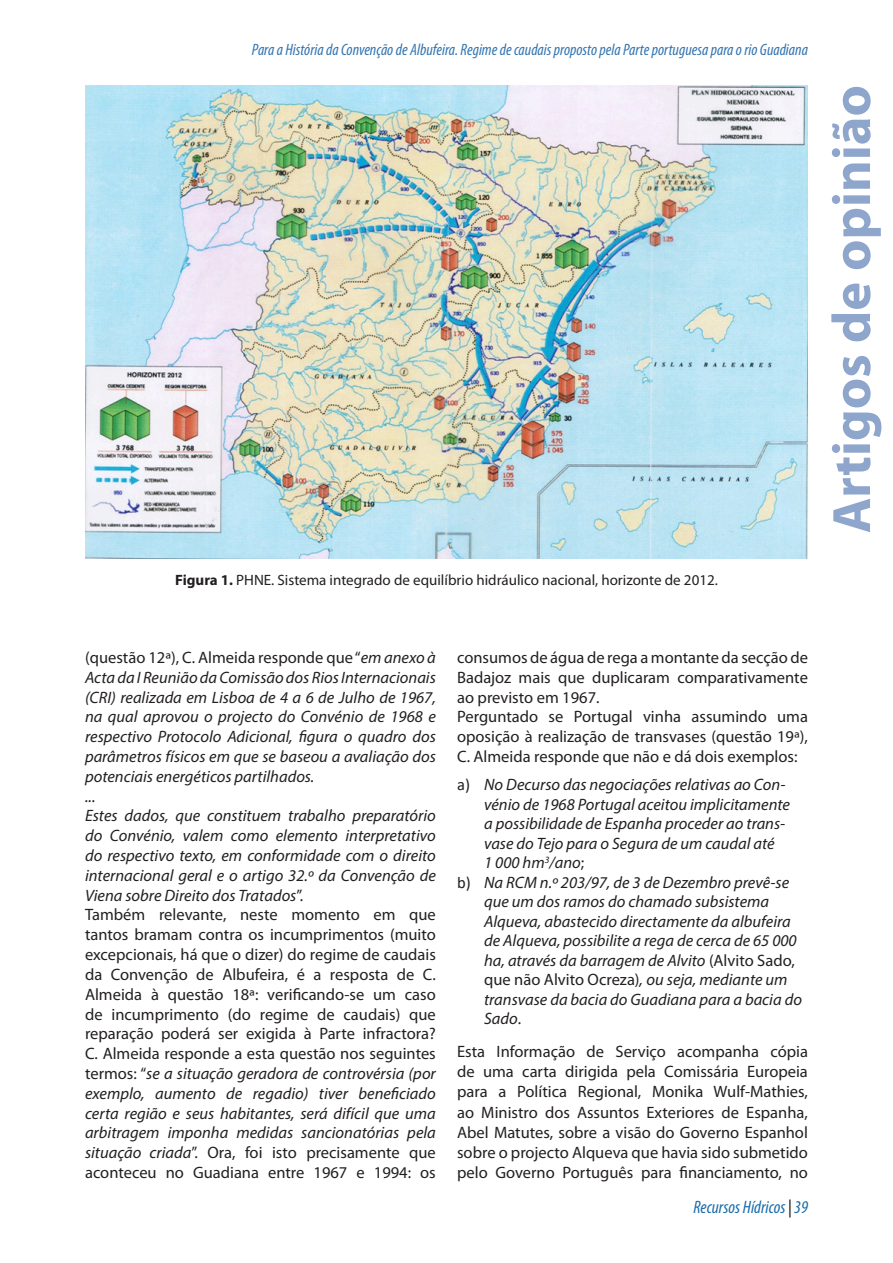
<style>
.page{position:relative;width:893px;height:1263px;background:#fff}
.page>*{position:absolute;margin:0;border:0;box-sizing:border-box;transform-origin:0 0}
.t1{font:700 54.45px "Myriad Pro";color:#8ea5cc}
.t2{font:italic condensed 18px "Myriad Pro";color:#1a6ca9}
.Corpo_texto{font:16.5px/19.8px "Myriad Pro";color:#231f20;text-align:justify}
.Corpo_texto-2{font:italic 16.5px/19.5px "Myriad Pro";color:#231f20;text-align:justify}
.t3{font:italic condensed 16.5px "Myriad Pro";color:#3575b0}
.Legenda_figura{font:15px "Myriad Pro";color:#231f20}
.s1{font-weight:700}
.s2{font-style:normal}
.s3{font-style:italic}
.s4{font-family:"Calibri";font-style:normal}
.s5{color:#000}
</style>
<div class="page">
<img style="left:85px;top:85px;width:723px;height:474px">
<p class="t3" style="left:252px;top:39px;width:557px">Para a História da Convenção de Albufeira. Regime de caudais proposto pela Parte portuguesa para o rio Guadiana</p>
<p class="Legenda_figura" style="left:175px;top:571px;width:544px"><span class="s1">Figura 1.</span> PHNE. Sistema integrado de equilíbrio hidráulico nacional, horizonte de 2012.</p>
<h1 class="t1" style="left:816px;top:533px;width:450px;rotate:-90deg">Artigos de opinião</h1>
<p class="Corpo_texto-2" style="left:85px;top:647px;width:352px"><span class="s2">(questão 12ª), C. Almeida responde que “</span>em anexo à Acta da I Reunião da Comissão dos Rios Internacionais (CRI) realizada em Lisboa de 4 a 6 de Julho de 1967, na qual aprovou o projecto do Convénio de 1968 e respectivo Protocolo Adicional, figura o quadro dos parâmetros físicos em que se baseou a avaliação dos potenciais energéticos partilhados.</p>
<p class="Corpo_texto-2" style="left:85px;top:786px;width:12px">...</p>
<p class="Corpo_texto-2" style="left:85px;top:806px;width:352px">Estes dados, que constituem trabalho preparatório do Convénio, valem como elemento interpretativo do respectivo texto, em conformidade com o direito internacional geral e o artigo 32.º da Convenção de Viena sobre Direito dos Tratados<span class="s2">”.</span></p>
<p class="Corpo_texto" style="left:85px;top:905px;width:352px">Também relevante, neste momento em que tantos bramam contra os incumprimentos (muito excepcionais, há que o dizer) do regime de caudais da Convenção de Albufeira, é a resposta de C.<br>Almeida à questão 18ª: verificando-se um caso de incumprimento (do regime de caudais) que reparação poderá ser exigida à Parte infractora?<br>C. Almeida responde a esta questão nos seguintes termos: “<span class="s3">se a situação geradora de controvérsia (por exemplo, aumento de regadio) tiver beneficiado certa região e seus habitantes, será difícil que uma arbitragem imponha medidas sancionatórias pela situação criada</span>”. Ora, foi isto precisamente que aconteceu no Guadiana entre 1967 e 1994: os</p>
<p class="Corpo_texto" style="left:457px;top:647px;width:352px">consumos de água de rega a montante da secção de Badajoz mais que duplicaram comparativamente ao previsto em 1967.</p>
<p class="Corpo_texto" style="left:457px;top:707px;width:352px">Perguntado se Portugal vinha assumindo uma oposição à realização de transvases (questão 19ª), C. Almeida responde que não e dá dois exemplos:</p>
<p class="Corpo_texto-2" style="left:484px;top:774px;width:307px;text-align:left;text-indent:-27px"><span class="s4">a)</span> No Decurso das negociações relativas ao Con&shy;vénio de 1968 Portugal aceitou implicitamente a possibilidade de Espanha proceder ao trans&shy;vase do Tejo para o Segura de um caudal até<br>1 000 hm<sup>3</sup>/ano<span class="s2">;</span></p>
<p class="Corpo_texto-2" style="left:484px;top:872px;width:319px;text-align:left;text-indent:-27px"><span class="s4">b)</span> Na RCM n.º 203/97, de 3 de Dezembro prevê-se que um dos ramos do chamado subsistema Alqueva, abastecido directamente da albufeira de Alqueva, possibilite a rega de cerca de 65 000 ha, através da barragem de Alvito <span class="s2">(Alvito Sado, que não Alvito Ocreza)</span>, ou seja, mediante um transvase da bacia do Guadiana para a bacia do Sado<span class="s2">.</span></p>
<p class="Corpo_texto" style="left:457px;top:1041px;width:352px">Esta Informação de Serviço acompanha cópia de uma carta dirigida pela Comissária Europeia para a Política Regional, Monika Wulf-Mathies, ao Ministro dos Assuntos Exteriores de Espanha, Abel Matutes, sobre a visão do Governo Espanhol sobre o projecto Alqueva que havia sido submetido pelo Governo Português para financiamento, no</p>
<p class="t2" style="left:693px;top:1196px;width:116px">Recursos Hídricos <span class="s5">|</span> 39</p>
</div>
